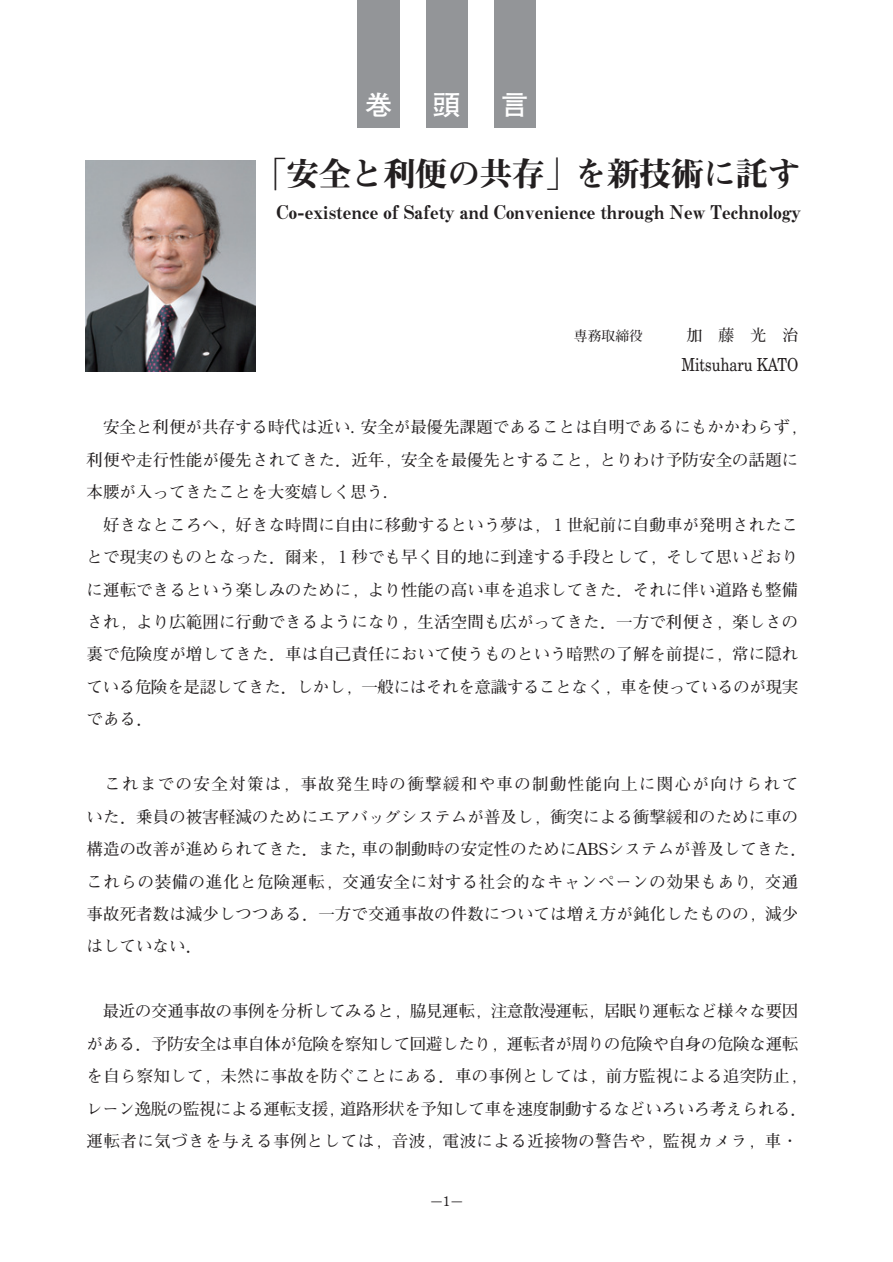
<style>
.page{position:relative;width:893px;height:1262px;background:#fff}
.page>*{position:absolute;margin:0;border:0;box-sizing:border-box;transform-origin:0 0}
.t1{font:33px "Midashi Min MA31";letter-spacing:-.025em;color:#231f20}
.t2{font:700 27px "Futo Go B101";color:#fff}
.t3{font:19.5px "Midashi Min MA31";color:#231f20}
.t4{font:18px "New Century Schlbk";color:#231f20;scale:.8 1}
.t5{font:700 16.5px/32.4px "Futo Min A101";letter-spacing:.005em;color:#231f20}
.t6{font:700 16.5px/32.4px "Futo Min A101";letter-spacing:-.02em;color:#231f20;text-align:center}
.t7{font:700 13.8px "Futo Min A101";color:#231f20}
.t8{font:700 13.5px "Futo Min A101";color:#231f20}
.s1{font-size:15.9px}
</style>
<div class="page">
<div style="left:357px;top:0;width:179px;height:128px;background:#939598"></div>
<div style="left:400px;top:0;width:25px;height:130px;background:#fff"></div>
<div style="left:468px;top:0;width:25px;height:130px;background:#fff"></div>
<img style="left:85px;top:160px;width:170px;height:211px">
<h2 class="t2" style="left:365px;top:95px;width:28px">巻</h2>
<h2 class="t2" style="left:433px;top:95px;width:28px">頭</h2>
<h2 class="t2" style="left:501px;top:95px;width:28px">言</h2>
<h1 class="t1" style="left:256px;top:162px;width:546px">「安全と利便の共存」を新技術に託す</h1>
<p class="t3" style="left:276px;top:205px;width:526px">Co-existence of Safety and Convenience through New Technology</p>
<p class="t7" style="left:574px;top:331px;width:226px">専務取締役　　 <span class="s1">加　藤　光　治</span></p>
<p class="t4" style="left:681px;top:358px;width:147px">Mitsuharu KATO</p>
<p class="t5" style="left:87px;top:413px;width:721px;text-indent:16px">安全と利便が共存する時代は近い. 安全が最優先課題であることは自明であるにもかかわらず，利便や走行性能が優先されてきた．近年，安全を最優先とすること，とりわけ予防安全の話題に本腰が入ってきたことを大変嬉しく思う.</p>
<p class="t5" style="left:87px;top:510px;width:713px;text-align:justify;text-indent:17px">好きなところへ，好きな時間に自由に移動するという夢は，１世紀前に自動車が発明されたことで現実のものとなった．爾来，１秒でも早く目的地に到達する手段として，そして思いどおりに運転できるという楽しみのために，より性能の高い車を追求してきた．それに伴い道路も整備され，より広範囲に行動できるようになり，生活空間も広がってきた．一方で利便さ，楽しさの裏で危険度が増してきた．車は自己責任において使うものという暗黙の了解を前提に，常に隠れている危険を是認してきた．しかし，一般にはそれを意識することなく，車を使っているのが現実である．</p>
<p class="t5" style="left:87px;top:770px;width:721px;text-indent:18px">これまでの安全対策は，事故発生時の衝撃緩和や車の制動性能向上に関心が向けられていた．乗員の被害軽減のためにエアバッグシステムが普及し，衝突による衝撃緩和のために車の構造の改善が進められてきた．また, 車の制動時の安定性のためにABSシステムが普及してきた．これらの装備の進化と危険運転，交通安全に対する社会的なキャンペーンの効果もあり，交通事故死者数は減少しつつある．一方で交通事故の件数については増え方が鈍化したものの，減少はしていない．</p>
<p class="t6" style="left:87px;top:997px;width:721px">最近の交通事故の事例を分析してみると，脇見運転，注意散漫運転，居眠り運転など様々な要因<br>がある．予防安全は車自体が危険を察知して回避したり，運転者が周りの危険や自身の危険な運転を自ら察知して，未然に事故を防ぐことにある．車の事例としては，前方監視による追突防止，レーン逸脱の監視による運転支援，道路形状を予知して車を速度制動するなどいろいろ考えられる．運転者に気づきを与える事例としては，音波，電波による近接物の警告や，監視カメラ，車・</p>
<p class="t8" style="left:430px;top:1197px;width:35px">－1－</p>
</div>
